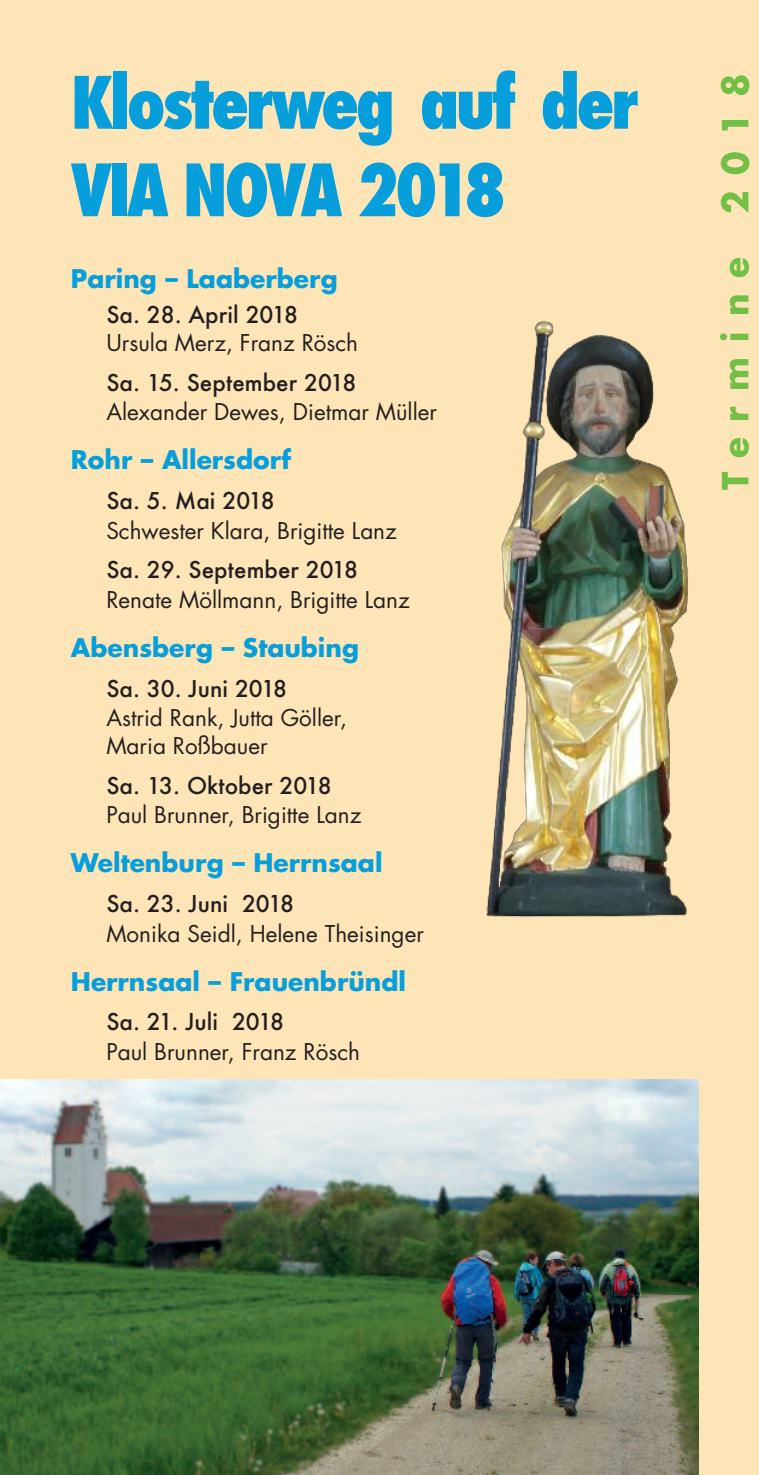
<style>
.page{position:relative;width:759px;height:1475px;background:#fff}
.page>*{position:absolute;margin:0;border:0;box-sizing:border-box;transform-origin:0 0}
.t1{font:800 condensed 70px/87.5px "Futura";letter-spacing:-.05em;color:#069edb}
.t2{font:700 35px "Futura";letter-spacing:.45em;color:#71bf44}
.t3{font:700 25px "Futura";color:#069edb}
.t4{font:22.5px/27.8px "Futura";color:#231f20}
.t5{font:500 22.5px "Futura";color:#231f20}
</style>
<div class="page">
<div style="left:0;top:0;width:758px;height:1474px;background:#fee5b8"></div>
<img style="left:0;top:1079px;width:698px;height:395px">
<img style="left:486px;top:320px;width:202px;height:598px">
<h1 class="t1" style="left:71px;top:61px;width:568px">Klosterweg auf der<br>VIA NOVA 2018</h1>
<p class="t3" style="left:71px;top:267px;width:268px">Paring – Laaberberg</p>
<p class="t5" style="left:106px;top:302px;width:193px">Sa. 28. April 2018</p>
<p class="t4" style="left:106px;top:331px;width:253px">Ursula Merz, Franz Rösch</p>
<p class="t5" style="left:106px;top:369px;width:251px">Sa. 15. September 2018</p>
<p class="t4" style="left:106px;top:400px;width:332px">Alexander Dewes, Dietmar Müller</p>
<p class="t3" style="left:71px;top:448px;width:222px">Rohr – Allersdorf</p>
<p class="t5" style="left:106px;top:488px;width:170px">Sa. 5. Mai 2018</p>
<p class="t4" style="left:106px;top:518px;width:292px">Schwester Klara, Brigitte Lanz</p>
<p class="t5" style="left:106px;top:557px;width:253px">Sa. 29. September 2018</p>
<p class="t4" style="left:106px;top:587px;width:305px">Renate Möllmann, Brigitte Lanz</p>
<p class="t3" style="left:71px;top:636px;width:289px">Abensberg – Staubing</p>
<p class="t5" style="left:106px;top:675px;width:182px">Sa. 30. Juni 2018</p>
<p class="t4" style="left:106px;top:705px;width:242px">Astrid Rank, Jutta Göller,<br>Maria Roßbauer</p>
<p class="t5" style="left:106px;top:772px;width:227px">Sa. 13. Oktober 2018</p>
<p class="t4" style="left:106px;top:802px;width:256px">Paul Brunner, Brigitte Lanz</p>
<p class="t3" style="left:71px;top:851px;width:313px">Weltenburg – Herrnsaal</p>
<p class="t5" style="left:106px;top:890px;width:189px">Sa. 23. Juni 2018</p>
<p class="t4" style="left:106px;top:921px;width:319px">Monika Seidl, Helene Theisinger</p>
<p class="t3" style="left:71px;top:969px;width:336px">Herrnsaal – Frauenbründl</p>
<p class="t5" style="left:106px;top:1009px;width:179px">Sa. 21. Juli 2018</p>
<p class="t4" style="left:106px;top:1039px;width:255px">Paul Brunner, Franz Rösch</p>
<h2 class="t2" style="left:719px;top:489px;width:417px;rotate:-90deg">Termine 2018</h2>
</div>
